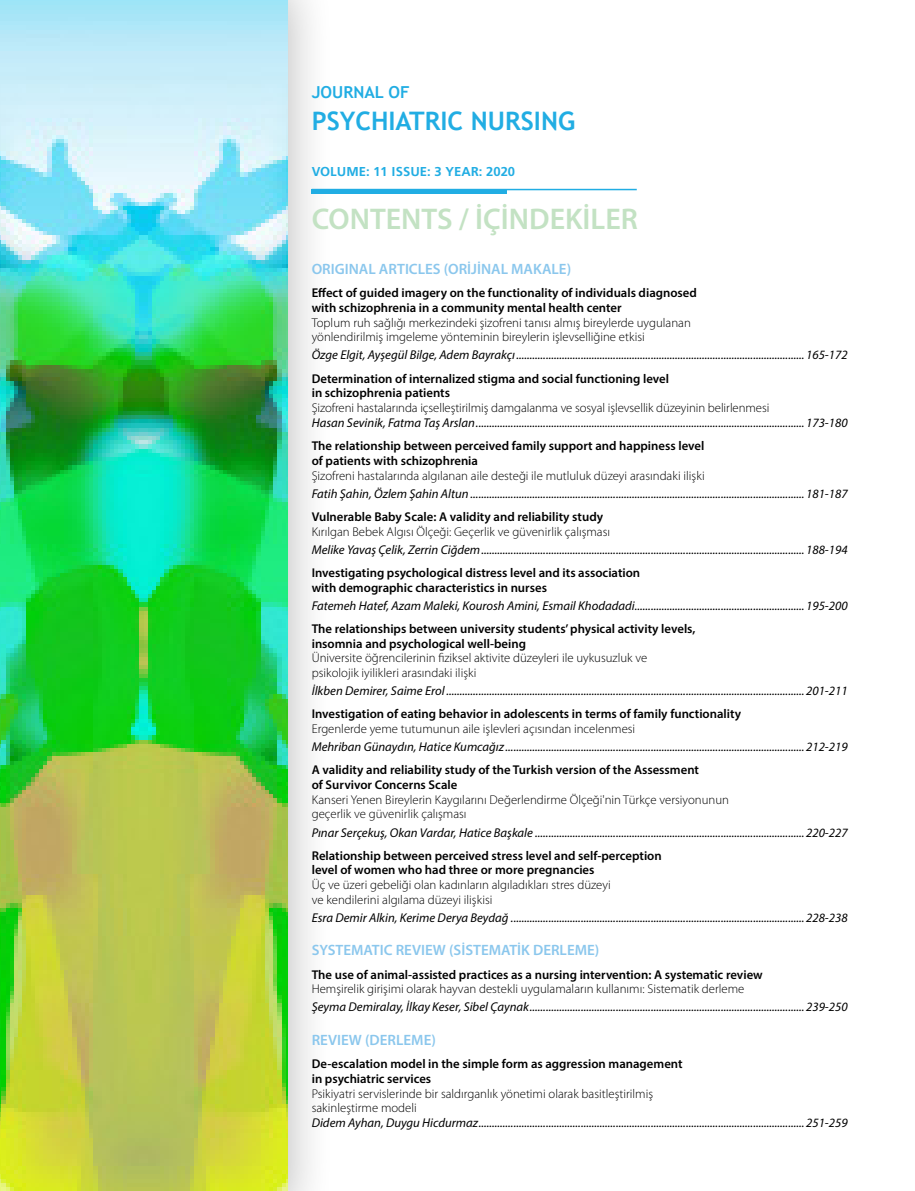
<style>
.page{position:relative;width:915px;height:1191px;background:#fff}
.page>*{position:absolute;margin:0;border:0;box-sizing:border-box;transform-origin:0 0}
.t1{font:600 30px "Myriad Pro";color:#c3e2c3}
.t2{font:700 25.5px "Trebuchet MS";color:#21ade3}
.t3{font:700 16.5px "Trebuchet MS";color:#21ade3}
.t4{font:600 15px "Myriad Pro";color:#8bc7ed}
.t5{font:13.5px "Frugal Bold Tr";color:#21ade3}
.t6{font:italic 12.75px "Myriad Pro";color:#000}
.t7{font:600 12.75px/14.7px "Myriad Pro";color:#000}
.t8{font:300 12.75px/14.7px "Myriad Pro";color:#000}
</style>
<div class="page">
<div style="left:0;top:0;width:335px;height:1191px;background:#000;opacity:.3"></div>
<img style="left:0;top:0;width:287px;height:1191px">
<hr style="left:311px;top:189px;width:325px;height:1px;background:#21ade3">
<div style="left:311px;top:189px;width:196px;height:5px;background:#21ade3"></div>
<p class="t3" style="left:311px;top:82px;width:99px">JOURNAL OF</p>
<h2 class="t2" style="left:311px;top:105px;width:265px">PSYCHIATRIC NURSING</h2>
<p class="t5" style="left:311px;top:163px;width:205px">VOLUME: 11 ISSUE: 3 YEAR: 2020</p>
<h1 class="t1" style="left:311px;top:200px;width:327px">CONTENTS / İÇİNDEKİLER</h1>
<p class="t4" style="left:311px;top:259px;width:261px">ORIGINAL ARTICLES (ORİJİNAL MAKALE)</p>
<p class="t7" style="left:311px;top:285px;width:386px">Effect of guided imagery on the functionality of individuals diagnosed with schizophrenia in a community mental health center</p>
<p class="t8" style="left:311px;top:315px;width:380px">Toplum ruh sağlığı merkezindeki şizofreni tanısı almış bireylerde uygulanan yönlendirilmiş imgeleme yönteminin bireylerin işlevselliğine etkisi</p>
<p class="t6" style="left:311px;top:347px;width:537px">Özge Elgit, Ayşegül Bilge, Adem Bayrakçı........................................................................................................... 165-172</p>
<p class="t7" style="left:311px;top:371px;width:359px">Determination of internalized stigma and social functioning level in schizophrenia patients</p>
<p class="t8" style="left:311px;top:401px;width:459px">Şizofreni hastalarında içselleştirilmiş damgalanma ve sosyal işlevsellik düzeyinin belirlenmesi</p>
<p class="t6" style="left:311px;top:415px;width:537px">Hasan Sevinik, Fatma Taş Arslan.......................................................................................................................... 173-180</p>
<p class="t7" style="left:311px;top:438px;width:394px">The relationship between perceived family support and happiness level of patients with schizophrenia</p>
<p class="t8" style="left:311px;top:468px;width:394px">Şizofreni hastalarında algılanan aile desteği ile mutluluk düzeyi arasındaki ilişki</p>
<p class="t6" style="left:311px;top:485px;width:537px">Fatih Şahin, Özlem Şahin Altun ............................................................................................................................ 181-187</p>
<p class="t7" style="left:311px;top:509px;width:293px">Vulnerable Baby Scale: A validity and reliability study</p>
<p class="t8" style="left:311px;top:524px;width:300px">Kırılgan Bebek Algısı Ölçeği: Geçerlik ve güvenirlik çalışması</p>
<p class="t6" style="left:311px;top:541px;width:537px">Melike Yavaş Çelik, Zerrin Ciğdem........................................................................................................................ 188-194</p>
<p class="t7" style="left:311px;top:565px;width:330px">Investigating psychological distress level and its association with demographic characteristics in nurses</p>
<p class="t6" style="left:311px;top:597px;width:537px">Fatemeh Hatef, Azam Maleki, Kourosh Amini, Esmail Khodadadi............................................................... 195-200</p>
<p class="t7" style="left:311px;top:621px;width:385px">The relationships between university students’ physical activity levels, insomnia and psychological well-being</p>
<p class="t8" style="left:311px;top:651px;width:337px">Üniversite öğrencilerinin fiziksel aktivite düzeyleri ile uykusuzluk ve psikolojik iyilikleri arasındaki ilişki</p>
<p class="t6" style="left:311px;top:683px;width:537px">İlkben Demirer, Saime Erol ..................................................................................................................................... 201-211</p>
<p class="t7" style="left:311px;top:706px;width:430px">Investigation of eating behavior in adolescents in terms of family functionality</p>
<p class="t8" style="left:311px;top:721px;width:325px">Ergenlerde yeme tutumunun aile işlevleri açısından incelenmesi</p>
<p class="t6" style="left:311px;top:739px;width:537px">Mehriban Günaydın, Hatice Kumcağız ............................................................................................................... 212-219</p>
<p class="t7" style="left:311px;top:762px;width:388px">A validity and reliability study of the Turkish version of the Assessment of Survivor Concerns Scale</p>
<p class="t8" style="left:311px;top:792px;width:418px">Kanseri Yenen Bireylerin Kaygılarını Değerlendirme Ölçeği'nin Türkçe versiyonunun geçerlik ve güvenirlik çalışması</p>
<p class="t6" style="left:311px;top:824px;width:537px">Pınar Serçekuş, Okan Vardar, Hatice Başkale .................................................................................................... 220-227</p>
<p class="t7" style="left:311px;top:847px;width:351px">Relationship between perceived stress level and self-perception level of women who had three or more pregnancies</p>
<p class="t8" style="left:311px;top:877px;width:300px">Üç ve üzeri gebeliği olan kadınların algıladıkları stres düzeyi ve kendilerini algılama düzeyi ilişkisi</p>
<p class="t6" style="left:311px;top:909px;width:537px">Esra Demir Alkin, Kerime Derya Beydağ ............................................................................................................. 228-238</p>
<p class="t4" style="left:311px;top:941px;width:289px">SYSTEMATIC REVIEW (SİSTEMATİK DERLEME)</p>
<p class="t7" style="left:311px;top:966px;width:452px">The use of animal-assisted practices as a nursing intervention: A systematic review</p>
<p class="t8" style="left:311px;top:982px;width:434px">Hemşirelik girişimi olarak hayvan destekli uygulamaların kullanımı: Sistematik derleme</p>
<p class="t6" style="left:311px;top:999px;width:537px">Şeyma Demiralay, İlkay Keser, Sibel Çaynak...................................................................................................... 239-250</p>
<p class="t4" style="left:311px;top:1030px;width:126px">REVIEW (DERLEME)</p>
<p class="t7" style="left:311px;top:1056px;width:372px">De-escalation model in the simple form as aggression management in psychiatric services</p>
<p class="t8" style="left:311px;top:1086px;width:343px">Psikiyatri servislerinde bir saldırganlık yönetimi olarak basitleştirilmiş sakinleştirme modeli</p>
<p class="t6" style="left:311px;top:1115px;width:537px">Didem Ayhan, Duygu Hicdurmaz......................................................................................................................... 251-259</p>
</div>
